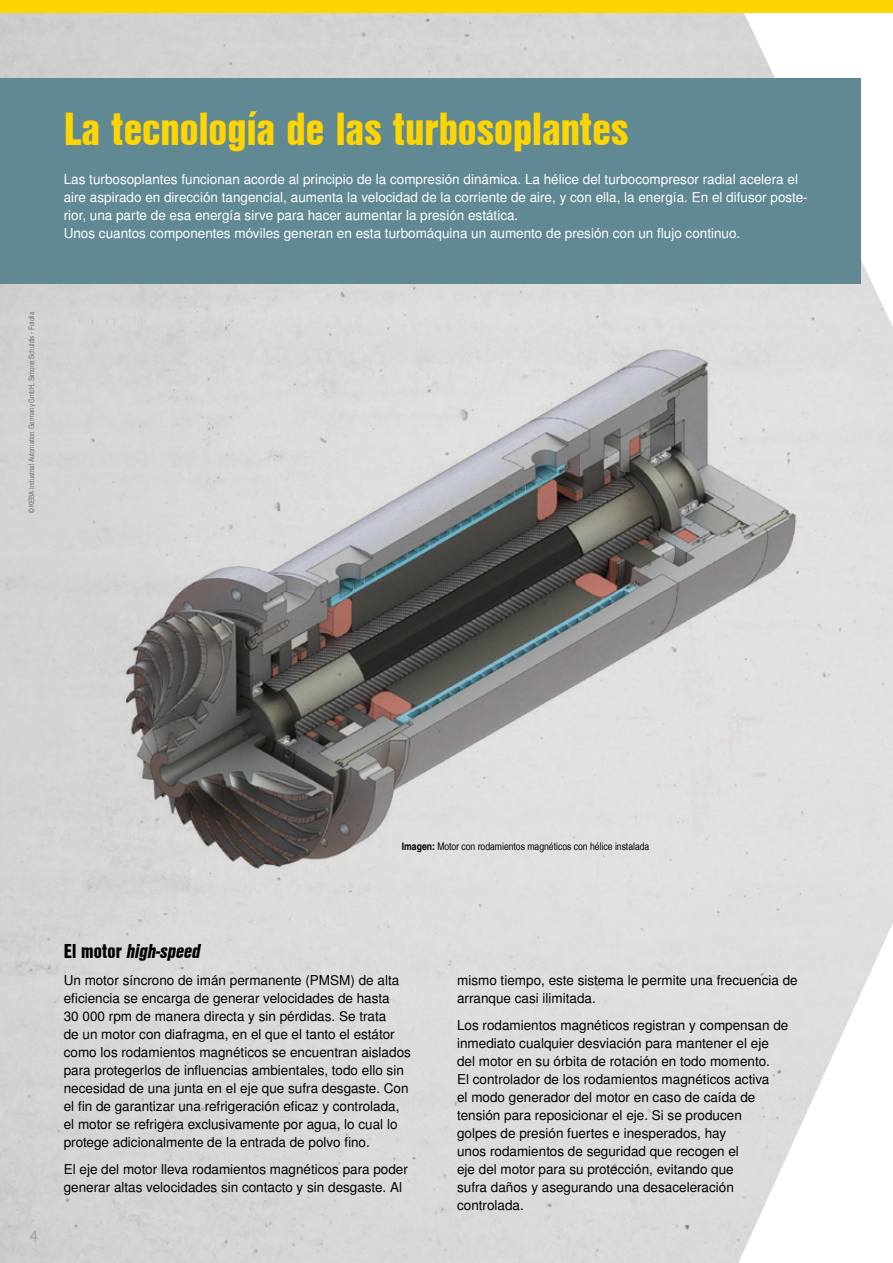
<style>
.page{position:relative;width:893px;height:1263px;background:#fff}
.page>*{position:absolute;margin:0;border:0;box-sizing:border-box;transform-origin:0 0}
.t1{font:45px "Nimbus San L Bla Con";color:#ffd500}
.t2{font:19.5px "Nimbus San L Bla Con Ita";color:#000}
.t3{font:15px "Nimbus San L";color:#9d9d9c}
.t4{font:13.5px/18px "Nimbus San L";color:#000}
.t5{font:13.5px/18px "Nimbus San L";color:#fff}
.t6{font:10.5px "Nimbus San L Reg Con";color:#000}
.t7{font:7.5px "Nimbus San L Reg Con";color:#706f6f}
.s1{font-family:"Nimbus San L Bol Con"}
.s2{font-family:"Nimbus San L Bla Con"}
</style>
<div class="page">
<img style="left:0;top:13px;width:893px;height:1250px">
<img style="left:19px;top:295px;width:814px;height:621px">
<div style="left:0;top:78px;width:860px;height:205px;background:#618994"></div>
<div style="left:0;top:0;width:893px;height:13px;background:#ffd500"></div>
<p class="t7" style="left:27px;top:513px;width:203px;rotate:-90deg">© KEBA Industrial Automation Germany GmbH, Simone Schuldis - Fotolia</p>
<h1 class="t1" style="left:64px;top:95px;width:566px">La tecnología de las turbosoplantes</h1>
<p class="t5" style="left:64px;top:171px;width:745px">Las turbosoplantes funcionan acorde al principio de la compresión dinámica. La hélice del turbocompresor radial acelera el aire aspirado en dirección tangencial, aumenta la velocidad de la corriente de aire, y con ella, la energía. En el difusor poste&shy;rior, una parte de esa energía sirve para hacer aumentar la presión estática.<br>Unos cuantos componentes móviles generan en esta turbomáquina un aumento de presión con un flujo continuo.</p>
<p class="t6" style="left:402px;top:840px;width:249px"><span class="s1">Imagen:</span> Motor con rodamientos magnéticos con hélice instalada</p>
<p class="t3" style="left:30px;top:1226px;width:10px">4</p>
<h2 class="t2" style="left:64px;top:937px;width:138px"><span class="s2">El motor</span> high-speed</h2>
<p class="t4" style="left:64px;top:972px;width:349px">Un motor síncrono de imán permanente (PMSM) de alta eficiencia se encarga de generar velocidades de hasta<br>30 000 rpm de manera directa y sin pérdidas. Se trata<br>de un motor con diafragma, en el que el tanto el estátor como los rodamientos magnéticos se encuentran aislados para protegerlos de influencias ambientales, todo ello sin necesidad de una junta en el eje que sufra desgaste. Con el fin de garantizar una refrigeración eficaz y controlada, el motor se refrigera exclusivamente por agua, lo cual lo protege adicionalmente de la entrada de polvo fino.</p>
<p class="t4" style="left:64px;top:1161px;width:346px">El eje del motor lleva rodamientos magnéticos para poder generar altas velocidades sin contacto y sin desgaste. Al</p>
<p class="t4" style="left:457px;top:971px;width:342px">mismo tiempo, este sistema le permite una frecuencia de arranque casi ilimitada.</p>
<p class="t4" style="left:457px;top:1017px;width:333px">Los rodamientos magnéticos registran y compensan de inmediato cualquier desviación para mantener el eje del motor en su órbita de rotación en todo momento.<br>El controlador de los rodamientos magnéticos activa<br>el modo generador del motor en caso de caída de tensión para reposicionar el eje. Si se producen<br>golpes de presión fuertes e inesperados, hay<br>unos rodamientos de seguridad que recogen el<br>eje del motor para su protección, evitando que<br>sufra daños y asegurando una desaceleración controlada.</p>
</div>
